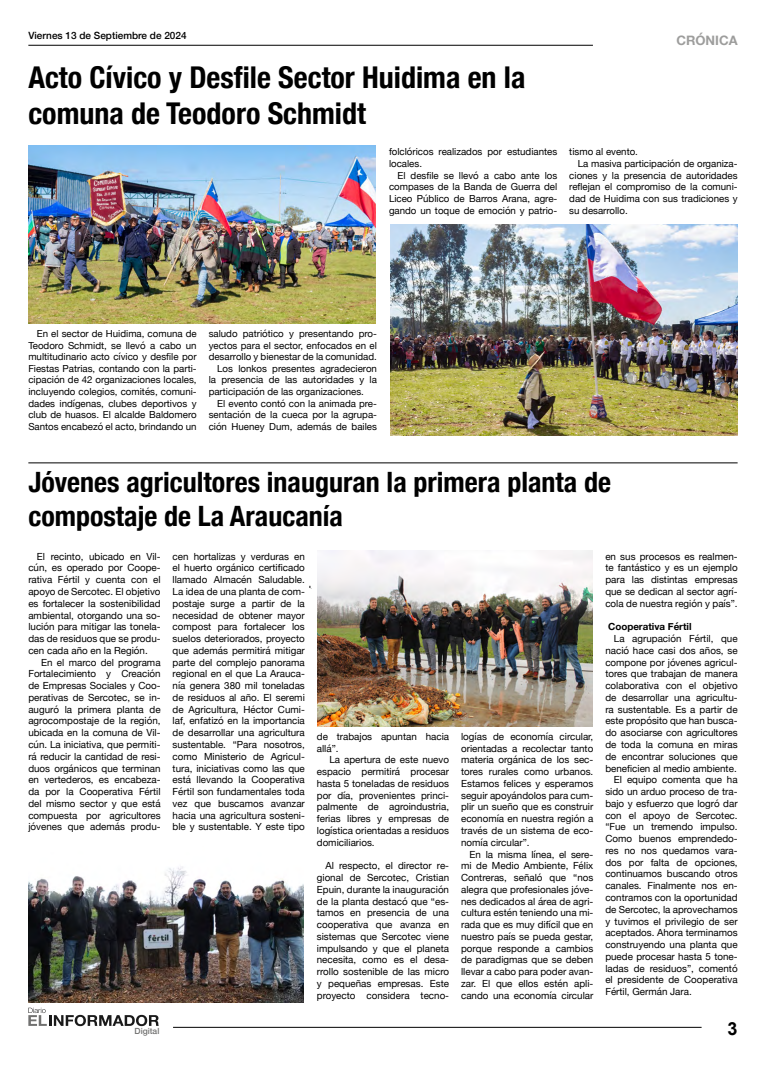
<style>
.page{position:relative;width:766px;height:1078px;background:#fff}
.page>*{position:absolute;margin:0;border:0;box-sizing:border-box;transform-origin:0 0}
.t1{font:700 condensed 30px/36px "Helvetica Neue";color:#000}
.t2{font:700 condensed 28px/33.6px "Helvetica Neue";color:#000}
.t3{font:700 18px "Arial";color:#000}
.t4{font:700 13px "Helvetica Neue";color:#9d9d9c}
.t5{font:500 10px "Helvetica Neue";color:#000}
.t6{font:9.8px/11.8px "Helvetica Neue";color:#000;text-align:justify}
.t7{font:700 9.8px "Helvetica Neue";color:#000}
.t8{font:9.7px/11.6px "Helvetica Neue";color:#000;text-align:justify}
.t9{font:500 8.5px "Helvetica Neue";color:#717170}
</style>
<div class="page">
<hr style="left:28px;top:45px;width:564px;height:1px;background:#000">
<hr style="left:173px;top:1026px;width:528px;height:1px;background:#000">
<svg style="left:28px;top:1007px;width:131px;height:18px"></svg>
<hr style="left:28px;top:462px;width:709px;height:1px;background:#000">
<img style="left:28px;top:146px;width:348px;height:177px">
<img style="left:390px;top:224px;width:347px;height:212px">
<img style="left:317px;top:550px;width:275px;height:176px">
<img style="left:28px;top:866px;width:275px;height:136px">
<p class="t5" style="left:28px;top:28px;width:160px">Viernes 13 de Septiembre de 2024</p>
<h1 class="t1" style="left:28px;top:57px;width:498px">Acto Cívico y Desfile Sector Huidima en la comuna de Teodoro Schmidt</h1>
<p class="t8" style="left:389px;top:147px;width:170px">folclóricos realizados por estudiantes locales.</p>
<p class="t8" style="left:389px;top:170px;width:170px;text-indent:9px">El desfile se llevó a cabo ante los compases de la Banda de Guerra del Liceo Público de Barros Arana, agre&shy;gando un toque de emoción y patrio-</p>
<h3 class="t4" style="left:676px;top:30px;width:63px">CRÓNICA</h3>
<p class="t8" style="left:569px;top:147px;width:70px">tismo al evento.</p>
<p class="t8" style="left:577px;top:158px;width:161px">La masiva participación de organiza-</p>
<p class="t8" style="left:569px;top:170px;width:170px">ciones y la presencia de autoridades</p>
<p class="t8" style="left:569px;top:181px;width:170px">reflejan el compromiso de la comuni-</p>
<p class="t8" style="left:569px;top:193px;width:170px">dad de Huidima con sus tradiciones y</p>
<p class="t8" style="left:569px;top:205px;width:60px">su desarrollo.</p>
<p class="t8" style="left:28px;top:328px;width:170px;text-indent:9px">En el sector de Huidima, comuna de Teodoro Schmidt, se llevó a cabo un multitudinario acto cívico y desfile por Fiestas Patrias, contando con la parti&shy;cipación de 42 organizaciones locales, incluyendo colegios, comités, comuni&shy;dades indígenas, clubes deportivos y club de huasos. El alcalde Baldomero Santos encabezó el acto, brindando un</p>
<p class="t8" style="left:209px;top:328px;width:170px">saludo patriótico y presentando pro-</p>
<p class="t8" style="left:209px;top:340px;width:170px">yectos para el sector, enfocados en el</p>
<p class="t8" style="left:209px;top:351px;width:170px">desarrollo y bienestar de la comunidad.</p>
<p class="t8" style="left:217px;top:363px;width:161px">Los lonkos presentes agradecieron</p>
<p class="t8" style="left:209px;top:375px;width:170px">la presencia de las autoridades y la</p>
<p class="t8" style="left:209px;top:386px;width:157px">participación de las organizaciones.</p>
<p class="t8" style="left:217px;top:398px;width:161px">El evento contó con la animada pre-</p>
<p class="t8" style="left:209px;top:409px;width:170px">sentación de la cueca por la agrupa-</p>
<p class="t8" style="left:209px;top:421px;width:170px">ción Hueney Dum, además de bailes</p>
<h2 class="t2" style="left:28px;top:463px;width:584px">Jóvenes agricultores inauguran la primera planta de compostaje de La Araucanía</h2>
<p class="t6" style="left:28px;top:550px;width:134px;text-indent:9px">El recinto, ubicado en Vil&shy;cún, es operado por Coope&shy;rativa Fértil y cuenta con el apoyo de Sercotec. El objetivo es fortalecer la sostenibilidad ambiental, otorgando una so&shy;lución para mitigar las tonela&shy;das de residuos que se produ&shy;cen cada año en la Región.</p>
<p class="t6" style="left:28px;top:656px;width:134px;text-indent:13px">En el marco del programa Fortalecimiento y Creación de Empresas Sociales y Coo&shy;perativas de Sercotec, se in&shy;auguró la primera planta de agrocompostaje de la región, ubicada en la comuna de Vil&shy;cún. La iniciativa, que permiti&shy;rá reducir la cantidad de resi&shy;duos orgánicos que terminan en vertederos, es encabeza&shy;da por la Cooperativa Fértil del mismo sector y que está compuesta por agricultores jóvenes que además produ-</p>
<p class="t6" style="left:172px;top:550px;width:134px">cen hortalizas y verduras en el huerto orgánico certificado llamado Almacén Saludable.<br>La idea de una planta de com&shy;postaje surge a partir de la necesidad de obtener mayor compost para fortalecer los suelos deteriorados, proyecto que además permitirá mitigar parte del complejo panorama regional en el que La Arauca&shy;nía genera 380 mil toneladas de residuos al año. El seremi de Agricultura, Héctor Cumi&shy;laf, enfatizó en la importancia de desarrollar una agricultura sustentable. “Para nosotros, como Ministerio de Agricul&shy;tura, iniciativas como las que está llevando la Cooperativa Fértil son fundamentales toda vez que buscamos avanzar hacia una agricultura sosteni&shy;ble y sustentable. Y este tipo</p>
<p class="t6" style="left:605px;top:550px;width:134px">en sus procesos es realmen&shy;te fantástico y es un ejemplo para las distintas empresas que se dedican al sector agrí&shy;cola de nuestra región y país”.</p>
<p class="t7" style="left:608px;top:619px;width:85px">Cooperativa Fértil</p>
<p class="t6" style="left:613px;top:633px;width:125px">La agrupación Fértil, que</p>
<p class="t6" style="left:605px;top:645px;width:134px">nació hace casi dos años, se</p>
<p class="t6" style="left:605px;top:656px;width:134px">compone por jóvenes agricul-</p>
<p class="t6" style="left:605px;top:668px;width:134px">tores que trabajan de manera</p>
<p class="t6" style="left:605px;top:680px;width:134px">colaborativa con el objetivo</p>
<p class="t6" style="left:605px;top:692px;width:134px">de desarrollar una agricultu-</p>
<p class="t6" style="left:605px;top:703px;width:134px">ra sustentable. Es a partir de</p>
<p class="t6" style="left:605px;top:715px;width:134px">este propósito que han busca-</p>
<p class="t6" style="left:605px;top:727px;width:134px">do asociarse con agricultores</p>
<p class="t6" style="left:605px;top:739px;width:134px">de toda la comuna en miras</p>
<p class="t6" style="left:605px;top:750px;width:134px">de encontrar soluciones que</p>
<p class="t6" style="left:605px;top:762px;width:133px">beneficien al medio ambiente.</p>
<p class="t6" style="left:613px;top:774px;width:125px">El equipo comenta que ha</p>
<p class="t6" style="left:605px;top:786px;width:134px">sido un arduo proceso de tra-</p>
<p class="t6" style="left:605px;top:797px;width:134px">bajo y esfuerzo que logró dar</p>
<p class="t6" style="left:605px;top:809px;width:134px">con el apoyo de Sercotec.</p>
<p class="t6" style="left:605px;top:821px;width:134px">“Fue un tremendo impulso.</p>
<p class="t6" style="left:605px;top:833px;width:134px">Como buenos emprendedo-</p>
<p class="t6" style="left:605px;top:844px;width:134px">res no nos quedamos vara-</p>
<p class="t6" style="left:605px;top:856px;width:134px">dos por falta de opciones,</p>
<p class="t6" style="left:605px;top:868px;width:134px">continuamos buscando otros</p>
<p class="t6" style="left:605px;top:880px;width:134px">canales. Finalmente nos en-</p>
<p class="t6" style="left:605px;top:891px;width:134px">contramos con la oportunidad</p>
<p class="t6" style="left:605px;top:903px;width:134px">de Sercotec, la aprovechamos</p>
<p class="t6" style="left:605px;top:915px;width:134px">y tuvimos el privilegio de ser</p>
<p class="t6" style="left:605px;top:927px;width:134px">aceptados. Ahora terminamos</p>
<p class="t6" style="left:605px;top:939px;width:134px">construyendo una planta que</p>
<p class="t6" style="left:605px;top:950px;width:134px">puede procesar hasta 5 tone-</p>
<p class="t6" style="left:605px;top:962px;width:134px">ladas de residuos”, comentó</p>
<p class="t6" style="left:605px;top:974px;width:134px">el presidente de Cooperativa</p>
<p class="t6" style="left:605px;top:986px;width:88px">Fértil, Germán Jara.</p>
<p class="t6" style="left:461px;top:730px;width:134px">logías de economía circular, orientadas a recolectar tanto materia orgánica de los sec&shy;tores rurales como urbanos.<br>Estamos felices y esperamos seguir apoyándolos para cum&shy;plir un sueño que es construir economía en nuestra región a través de un sistema de eco&shy;nomía circular”.</p>
<p class="t6" style="left:461px;top:848px;width:134px;text-indent:9px">En la misma línea, el sere&shy;mi de Medio Ambiente, Félix Contreras, señaló que “nos alegra que profesionales jóve&shy;nes dedicados al área de agri&shy;cultura estén teniendo una mi&shy;rada que es muy difícil que en nuestro país se pueda gestar, porque responde a cambios de paradigmas que se deben llevar a cabo para poder avan&shy;zar. El que ellos estén apli&shy;cando una economía circular</p>
<p class="t6" style="left:317px;top:730px;width:134px">de trabajos apuntan hacia allá”.</p>
<p class="t6" style="left:317px;top:754px;width:134px;text-indent:13px">La apertura de este nuevo espacio permitirá procesar hasta 5 toneladas de residuos por día, provenientes princi&shy;palmente de agroindustria, ferias libres y empresas de logística orientadas a residuos domiciliarios.</p>
<p class="t6" style="left:317px;top:860px;width:134px;text-indent:9px">Al respecto, el director re&shy;gional de Sercotec, Cristian Epuin, durante la inauguración de la planta destacó que “es&shy;tamos en presencia de una cooperativa que avanza en sistemas que Sercotec viene impulsando y que el planeta necesita, como es el desa&shy;rrollo sostenible de las micro y pequeñas empresas. Este proyecto considera tecno-</p>
<p class="t9" style="left:134px;top:1023px;width:26px">Digital</p>
<h3 class="t3" style="left:727px;top:1016px;width:12px">3</h3>
</div>
